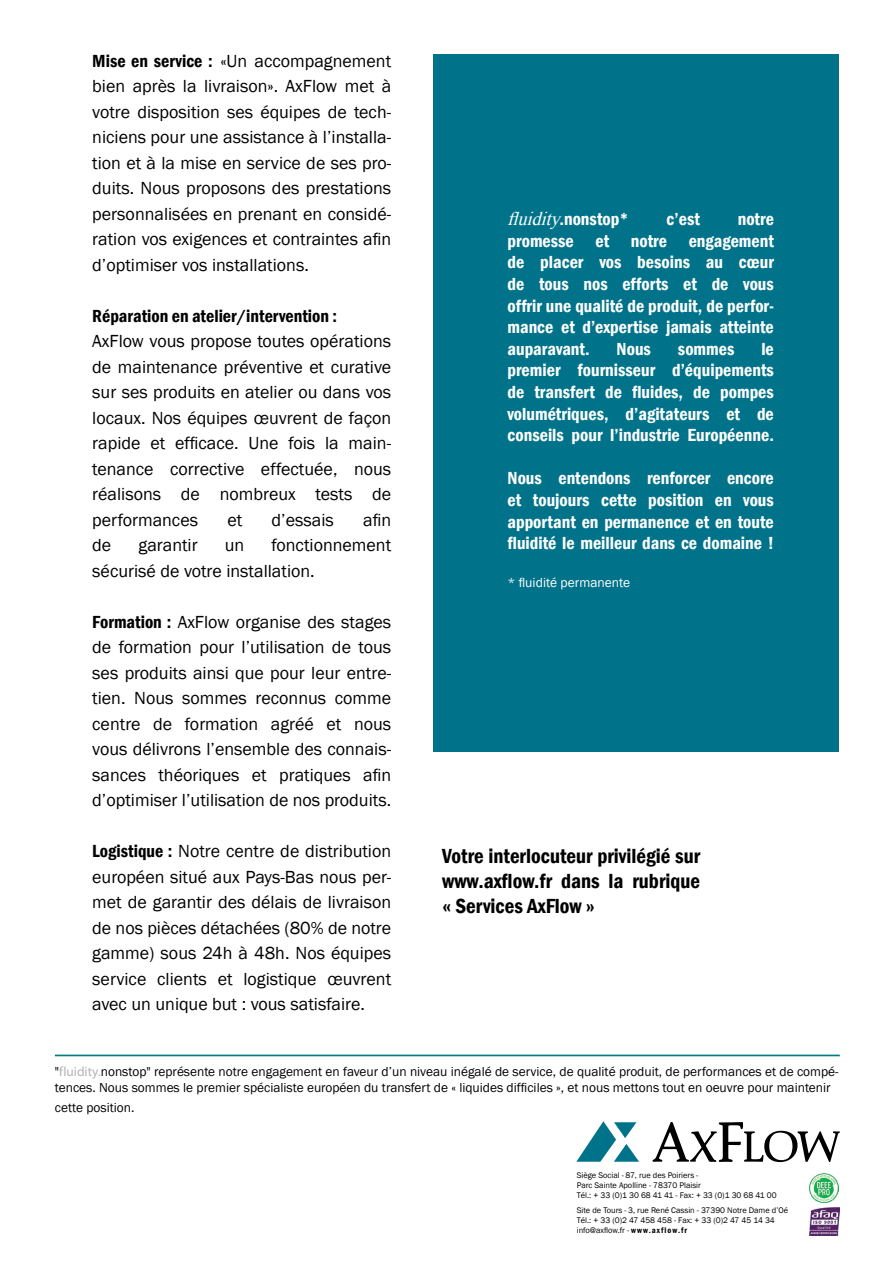
<style>
.page{position:relative;width:893px;height:1263px;background:#fff}
.page>*{position:absolute;margin:0;border:0;box-sizing:border-box;transform-origin:0 0}
.t1{font:600 condensed 21px/25.2px "Franklin Gothic";color:#000;text-align:justify}
.t2{font:18px/25.5px "Franklin Gothic";color:#000;text-align:justify}
.t3{font:600 condensed 18px/21.6px "Franklin Gothic";color:#fff;text-align:justify}
.t4{font:600 condensed 18px "Franklin Gothic";color:#000}
.t5{font:13.5px "Franklin Gothic";color:#fff}
.t6{font:13.35px/16px "Franklin Gothic";color:#000}
.t7{font:8.4px/10.1px "Franklin Gothic";color:#000}
.s1{font-weight:600;font-stretch:condensed}
.s2{font-family:"Iskoola Pota";font-weight:400;font-style:italic;font-stretch:normal;font-size:18.9px}
.s3{font-family:"Myriad Pro";color:#b1b4b6}
</style>
<div class="page">
<div style="left:434px;top:54px;width:405px;height:698px;background:#00738a"></div>
<hr style="left:55px;top:1054px;width:785px;height:2px;background:#007b84">
<svg style="left:576px;top:1121px;width:63px;height:41px"></svg>
<svg style="left:652px;top:1122px;width:188px;height:40px"></svg>
<img style="left:810px;top:1208px;width:29px;height:27px">
<img style="left:810px;top:1173px;width:29px;height:29px">
<p class="t2" style="left:92px;top:48px;width:300px"><span class="s1">Mise en service :</span> «Un accompagnement bien après la livraison». AxFlow met à votre disposition ses équipes de tech&shy;niciens pour une assistance à l’installa&shy;tion et à la mise en service de ses pro&shy;duits. Nous proposons des prestations personnalisées en prenant en considé&shy;ration vos exigences et contraintes afin d’optimiser vos installations.</p>
<p class="t4" style="left:92px;top:304px;width:246px">Réparation en atelier/intervention :</p>
<p class="t2" style="left:92px;top:329px;width:300px">AxFlow vous propose toutes opérations de maintenance préventive et curative sur ses produits en atelier ou dans vos locaux. Nos équipes œuvrent de façon rapide et efficace. Une fois la main&shy;tenance corrective effectuée, nous réalisons de nombreux tests de performances</p>
<p class="t2" style="left:227px;top:507px;width:16px">et</p>
<p class="t2" style="left:272px;top:507px;width:64px">d’essais</p>
<p class="t2" style="left:363px;top:507px;width:29px">afin</p>
<p class="t2" style="left:92px;top:533px;width:300px;text-indent:179px">fonctionnement sécurisé de votre installation.</p>
<p class="t2" style="left:92px;top:609px;width:300px"><span class="s1">Formation :</span> AxFlow organise des stages de formation pour l’utilisation de tous ses produits ainsi que pour leur entre&shy;tien. Nous sommes reconnus comme centre de formation agréé et nous vous délivrons l’ensemble des connais&shy;sances théoriques et pratiques afin d’optimiser l’utilisation de nos produits.</p>
<p class="t2" style="left:92px;top:839px;width:300px"><span class="s1">Logistique :</span> Notre centre de distribution européen situé aux Pays-Bas nous per&shy;met de garantir des délais de livraison de nos pièces détachées (80% de notre gamme) sous 24h à 48h. Nos équipes service clients et logistique œuvrent avec un unique but : vous satisfaire.</p>
<p class="t2" style="left:92px;top:533px;width:21px">de</p>
<p class="t2" style="left:138px;top:533px;width:61px">garantir</p>
<p class="t2" style="left:225px;top:533px;width:21px">un</p>
<p class="t3" style="left:507px;top:208px;width:123px"><span class="s2">fluidity</span>.nonstop*</p>
<p class="t3" style="left:666px;top:208px;width:35px">c’est</p>
<p class="t3" style="left:507px;top:208px;width:268px;text-indent:230px">notre promesse et notre engagement de placer vos besoins au cœur de tous nos efforts et de vous offrir une qualité de produit, de perfor&shy;mance et d’expertise jamais atteinte auparavant.</p>
<p class="t3" style="left:507px;top:338px;width:268px;text-indent:254px">le premier fournisseur d’équipements de transfert de fluides, de pompes volumétriques, d’agitateurs et de conseils pour l’industrie Européenne.</p>
<p class="t3" style="left:507px;top:467px;width:268px">Nous entendons renforcer encore et toujours cette position en vous apportant en permanence et en toute fluidité le meilleur dans ce domaine !</p>
<p class="t5" style="left:507px;top:574px;width:124px">* fluidité permanente</p>
<p class="t3" style="left:617px;top:338px;width:36px">Nous</p>
<p class="t3" style="left:678px;top:338px;width:58px">sommes</p>
<p class="t1" style="left:442px;top:843px;width:259px">Votre interlocuteur privilégié sur www.axflow.fr dans la rubrique « Services AxFlow »</p>
<p class="t6" style="left:55px;top:1063px;width:785px">"<span class="s3">fluidity.</span>nonstop" représente notre engagement en faveur d’un niveau inégalé de service, de qualité produit, de performances et de compé&shy;tences. Nous sommes le premier spécialiste européen du transfert de « liquides difficiles », et nous mettons tout en oeuvre pour maintenir</p>
<p class="t6" style="left:55px;top:1100px;width:81px">cette position.</p>
<p class="t7" style="left:577px;top:1170px;width:201px">Siège Social - 87, rue des Poiriers -<br>Parc Sainte Apolline - 78370 Plaisir<br>Tél.: + 33 (0)1 30 68 41 41 - Fax: + 33 (0)1 30 68 41 00</p>
<p class="t7" style="left:577px;top:1205px;width:213px">Site de Tours - 3, rue René Cassin - 37390 Notre Dame d’Oé<br>Tél.: + 33 (0)2 47 458 458 - Fax: + 33 (0)2 47 45 14 34 info@axflow.fr - <span class="s1">www.axflow.fr</span></p>
</div>
